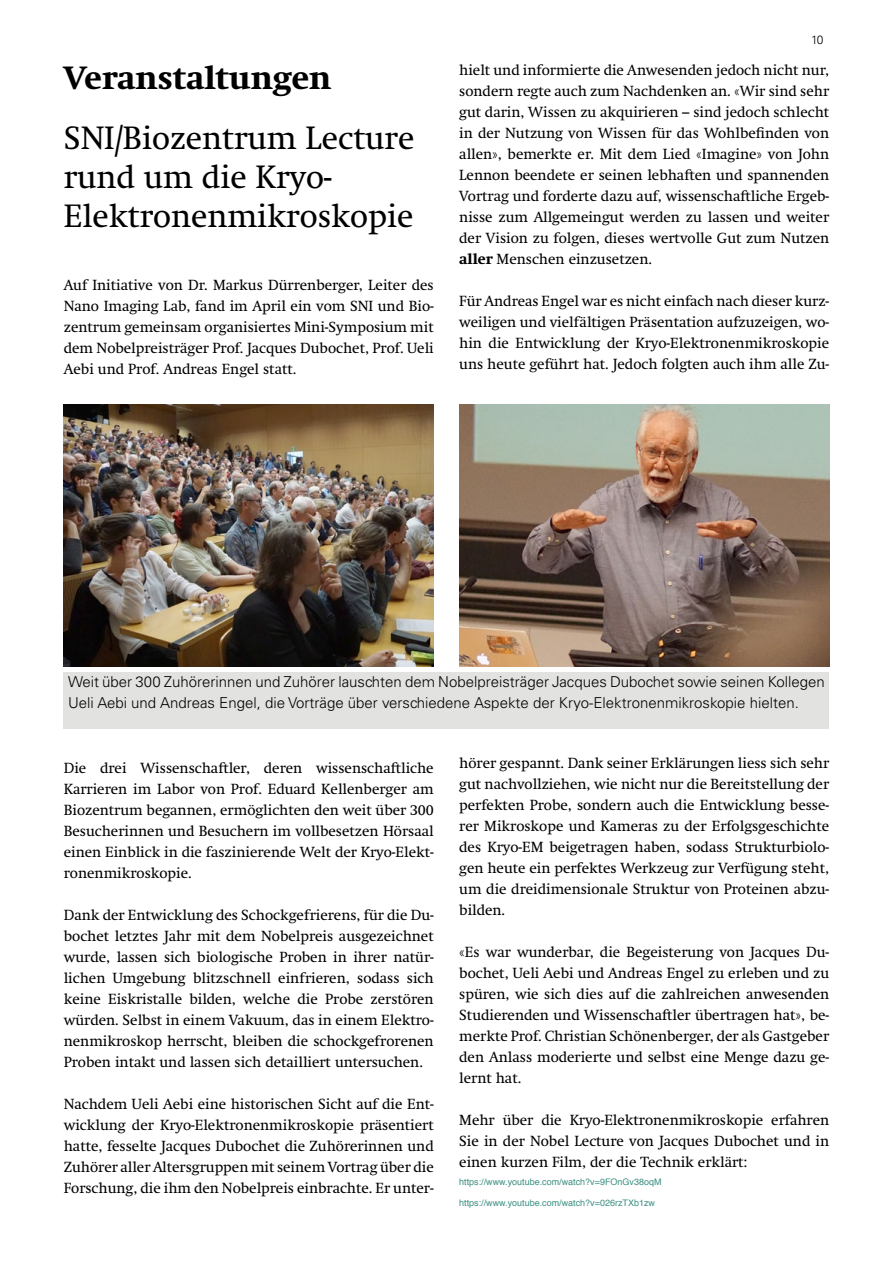
<style>
.page{position:relative;width:893px;height:1263px;background:#fff}
.page>*{position:absolute;margin:0;border:0;box-sizing:border-box;transform-origin:0 0}
.t1{font:33px/39px "Swift Neue LT Pro";color:#000}
.t2{font:700 33px "Swift Neue LT Pro";color:#000}
.t3{font:15px/21px "Swift Neue LT Pro";color:#000;text-align:justify}
.t4{font:300 15px/21px "Univers LT Std";color:#000}
.t5{font:300 12px "Univers LT Std";color:#000}
.t6{font:9px "Helvetica";color:#3b8f81}
.s1{font-weight:700}
</style>
<div class="page">
<img style="left:459px;top:405px;width:370px;height:262px">
<img style="left:64px;top:405px;width:370px;height:262px">
<div style="left:64px;top:672px;width:765px;height:57px;background:#e2e3e1"></div>
<h1 class="t2" style="left:64px;top:58px;width:269px">Veranstaltungen</h1>
<h1 class="t1" style="left:64px;top:118px;width:352px">SNI/Biozentrum Lecture rund um die Kryo-<br>Elektronenmikroskopie</h1>
<p class="t3" style="left:64px;top:274px;width:371px">Auf Initiative von Dr. Markus Dürrenberger, Leiter des Nano Imaging Lab, fand im April ein vom SNI und Bio&shy;zentrum gemeinsam organisiertes Mini-Symposium mit dem Nobelpreisträger Prof. Jacques Dubochet, Prof. Ueli Aebi und Prof. Andreas Engel statt.</p>
<p class="t5" style="left:811px;top:33px;width:14px">10</p>
<p class="t3" style="left:459px;top:60px;width:371px">hielt und informierte die Anwesenden jedoch nicht nur, sondern regte auch zum Nachdenken an. «Wir sind sehr gut darin, Wissen zu akquirieren – sind jedoch schlecht in der Nutzung von Wissen für das Wohlbefinden von allen», bemerkte er. Mit dem Lied «Imagine» von John Lennon beendete er seinen lebhaften und spannenden Vortrag und forderte dazu auf, wissenschaftliche Ergeb&shy;nisse zum Allgemeingut werden zu lassen und weiter der Vision zu folgen, dieses wertvolle Gut zum Nutzen <span class="s1">aller</span> Menschen einzusetzen.</p>
<p class="t3" style="left:459px;top:291px;width:371px">Für Andreas Engel war es nicht einfach nach dieser kurz&shy;weiligen und vielfältigen Präsentation aufzuzeigen, wo&shy;hin die Entwicklung der Kryo-Elektronenmikroskopie uns heute geführt hat. Jedoch folgten auch ihm alle Zu-</p>
<p class="t4" style="left:68px;top:671px;width:758px">Weit über 300 Zuhörerinnen und Zuhörer lauschten dem Nobelpreisträger Jacques Dubochet sowie seinen Kollegen<br>Ueli Aebi und Andreas Engel, die Vorträge über verschiedene Aspekte der Kryo-Elektronenmikroskopie hielten.</p>
<p class="t3" style="left:64px;top:757px;width:371px">Die drei Wissenschaftler, deren wissenschaftliche Karrieren im Labor von Prof. Eduard Kellenberger am Biozentrum begannen, ermöglichten den weit über 300<br>Besucherinnen und Besuchern im vollbesetzen Hörsaal einen Einblick in die faszinierende Welt der Kryo-Elekt&shy;ronenmikroskopie.</p>
<p class="t3" style="left:64px;top:904px;width:371px">Dank der Entwicklung des Schockgefrierens, für die Du&shy;bochet letztes Jahr mit dem Nobelpreis ausgezeichnet wurde, lassen sich biologische Proben in ihrer natür&shy;lichen Umgebung blitzschnell einfrieren, sodass sich keine Eiskristalle bilden, welche die Probe zerstören würden. Selbst in einem Vakuum, das in einem Elektro&shy;nenmikroskop herrscht, bleiben die schockgefrorenen Proben intakt und lassen sich detailliert untersuchen.</p>
<p class="t3" style="left:64px;top:1093px;width:371px">Nachdem Ueli Aebi eine historischen Sicht auf die Ent&shy;wicklung der Kryo-Elektronenmikroskopie präsentiert hatte, fesselte Jacques Dubochet die Zuhörerinnen und Zuhörer aller Altersgruppen mit seinem Vortrag über die Forschung, die ihm den Nobelpreis einbrachte. Er unter-</p>
<p class="t3" style="left:459px;top:753px;width:371px">hörer gespannt. Dank seiner Erklärungen liess sich sehr gut nachvollziehen, wie nicht nur die Bereitstellung der perfekten Probe, sondern auch die Entwicklung besse&shy;rer Mikroskope und Kameras zu der Erfolgsgeschichte des Kryo-EM beigetragen haben, sodass Strukturbiolo&shy;gen heute ein perfektes Werkzeug zur Verfügung steht, um die dreidimensionale Struktur von Proteinen abzu&shy;bilden.</p>
<p class="t3" style="left:459px;top:942px;width:371px">«Es war wunderbar, die Begeisterung von Jacques Du&shy;bochet, Ueli Aebi und Andreas Engel zu erleben und zu spüren, wie sich dies auf die zahlreichen anwesenden Studierenden und Wissenschaftler übertragen hat», be&shy;merkte Prof. Christian Schönenberger, der als Gastgeber den Anlass moderierte und selbst eine Menge dazu ge&shy;lernt hat.</p>
<p class="t3" style="left:459px;top:1110px;width:371px">Mehr über die Kryo-Elektronenmikroskopie erfahren Sie in der Nobel Lecture von Jacques Dubochet und in einen kurzen Film, der die Technik erklärt:</p>
<p class="t6" style="left:459px;top:1175px;width:204px">https://www.youtube.com/watch?v=9FOnGv38oqM</p>
<p class="t6" style="left:459px;top:1196px;width:197px">https://www.youtube.com/watch?v=026rzTXb1zw</p>
</div>
